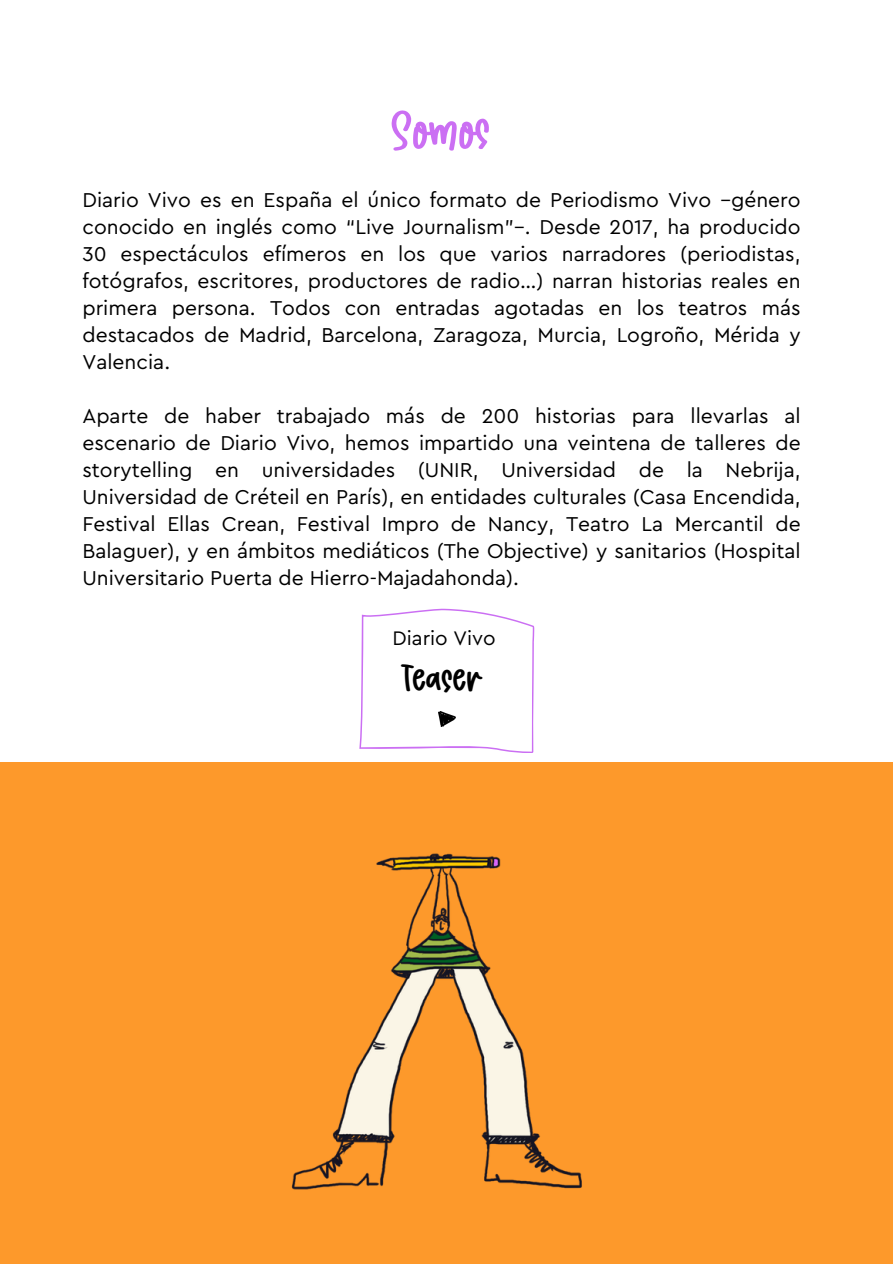
<style>
.page{position:relative;width:894px;height:1264px;background:#fff}
.page>*{position:absolute;margin:0;border:0;box-sizing:border-box;transform-origin:0 0}
.t1{font:60px "Hey Felix";letter-spacing:-.03em;color:#cb6ff3}
.t2{font:45px "Hey Felix";letter-spacing:-.035em;color:#000}
.t3{font:21px/27px "Cera Pro";color:#000;text-align:justify}
.t4{font:20.55px "Cera Pro";color:#000}
</style>
<div class="page">
<div style="left:0;top:762px;width:892px;height:501px;background:#fd992b"></div>
<img style="left:291px;top:853px;width:291px;height:337px">
<svg style="left:359px;top:608px;width:175px;height:145px"></svg>
<img style="left:439px;top:711px;width:16px;height:15px">
<h1 class="t1" style="left:390px;top:104px;width:102px">Somos</h1>
<p class="t3" style="left:82px;top:187px;width:719px">Diario Vivo es en España el único formato de Periodismo Vivo –género conocido en inglés como “Live Journalism”–. Desde 2017, ha producido 30 espectáculos efímeros en los que varios narradores (periodistas, fotógrafos, escritores, productores de radio…) narran historias reales en primera persona. Todos con entradas agotadas en los teatros más destacados de Madrid, Barcelona, Zaragoza, Murcia, Logroño, Mérida y Valencia.</p>
<p class="t3" style="left:82px;top:403px;width:719px">Aparte de haber trabajado más de 200 historias para llevarlas al escenario de Diario Vivo, hemos impartido una veintena de talleres de storytelling en universidades (UNIR, Universidad de la Nebrija, Universidad de Créteil en París), en entidades culturales (Casa Encendida, Festival Ellas Crean, Festival Impro de Nancy, Teatro La Mercantil de Balaguer), y en ámbitos mediáticos (The Objective) y sanitarios (Hospital Universitario Puerta de Hierro-Majadahonda).</p>
<h2 class="t4" style="left:392px;top:628px;width:105px">Diario Vivo</h2>
<p class="t2" style="left:401px;top:659px;width:84px">Teaser</p>
</div>
